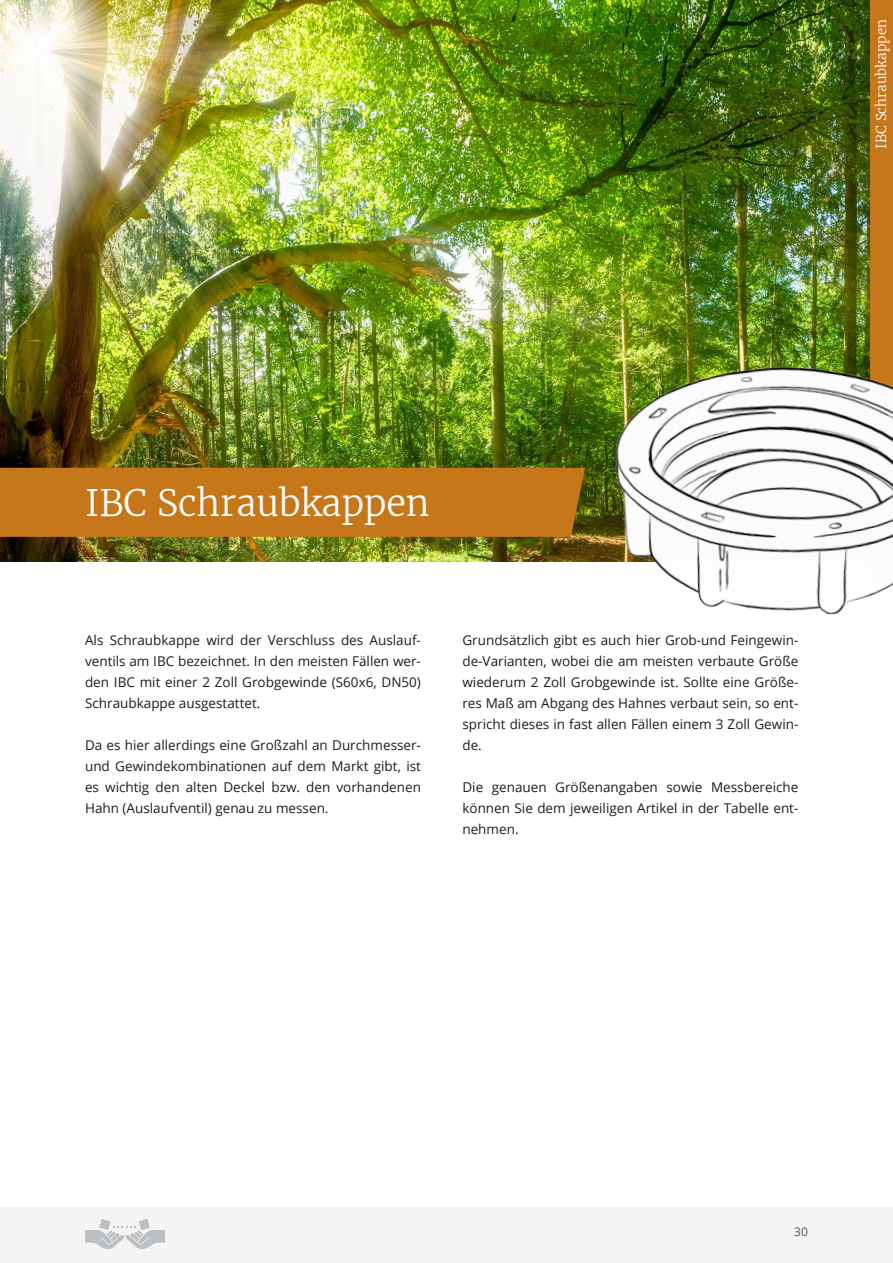
<style>
.page{position:relative;width:893px;height:1263px;background:#fff}
.page>*{position:absolute;margin:0;border:0;box-sizing:border-box;transform-origin:0 0}
.t1{font:300 36px "Merriweather";color:#fff}
.t2{font:13.5px/21px "Open Sans";color:#1d1d1b;text-align:justify}
.t3{font:300 13.5px "Merriweather";color:#fff}
.t4{font:12px "Open Sans";color:#505456}
</style>
<div class="page">
<img style="left:0;top:0;width:870px;height:562px">
<div style="left:0;top:1207px;width:893px;height:56px;background:#f4f4f4"></div>
<div style="left:0;top:468px;width:551px;height:69px;background:#c67719"></div>
<div style="left:870px;top:0;width:23px;height:337px;background:#c67719"></div>
<img style="left:551px;top:337px;width:342px;height:278px">
<svg style="left:85px;top:1219px;width:80px;height:30px"></svg>
<p class="t3" style="left:872px;top:149px;width:131px;rotate:-90deg">IBC Schraubkappen</p>
<h1 class="t1" style="left:85px;top:479px;width:346px">IBC Schraubkappen</h1>
<p class="t2" style="left:85px;top:629px;width:337px">Als Schraubkappe wird der Verschluss des Auslauf&shy;ventils am IBC bezeichnet. In den meisten Fällen wer&shy;den IBC mit einer 2 Zoll Grobgewinde (S60x6, DN50)<br>Schraubkappe ausgestattet.</p>
<p class="t2" style="left:85px;top:734px;width:337px">Da es hier allerdings eine Großzahl an Durchmesser&shy;und Gewindekombinationen auf dem Markt gibt, ist es wichtig den alten Deckel bzw. den vorhandenen Hahn (Auslaufventil) genau zu messen.</p>
<p class="t2" style="left:462px;top:629px;width:337px">Grundsätzlich gibt es auch hier Grob-und Feingewin&shy;de-Varianten, wobei die am meisten verbaute Größe wiederum 2 Zoll Grobgewinde ist. Sollte eine Größe&shy;res Maß am Abgang des Hahnes verbaut sein, so ent&shy;spricht dieses in fast allen Fällen einem 3 Zoll Gewin&shy;de.</p>
<p class="t2" style="left:462px;top:776px;width:337px">Die genauen Größenangaben sowie Messbereiche können Sie dem jeweiligen Artikel in der Tabelle ent&shy;nehmen.</p>
<p class="t4" style="left:794px;top:1224px;width:15px">30</p>
</div>
